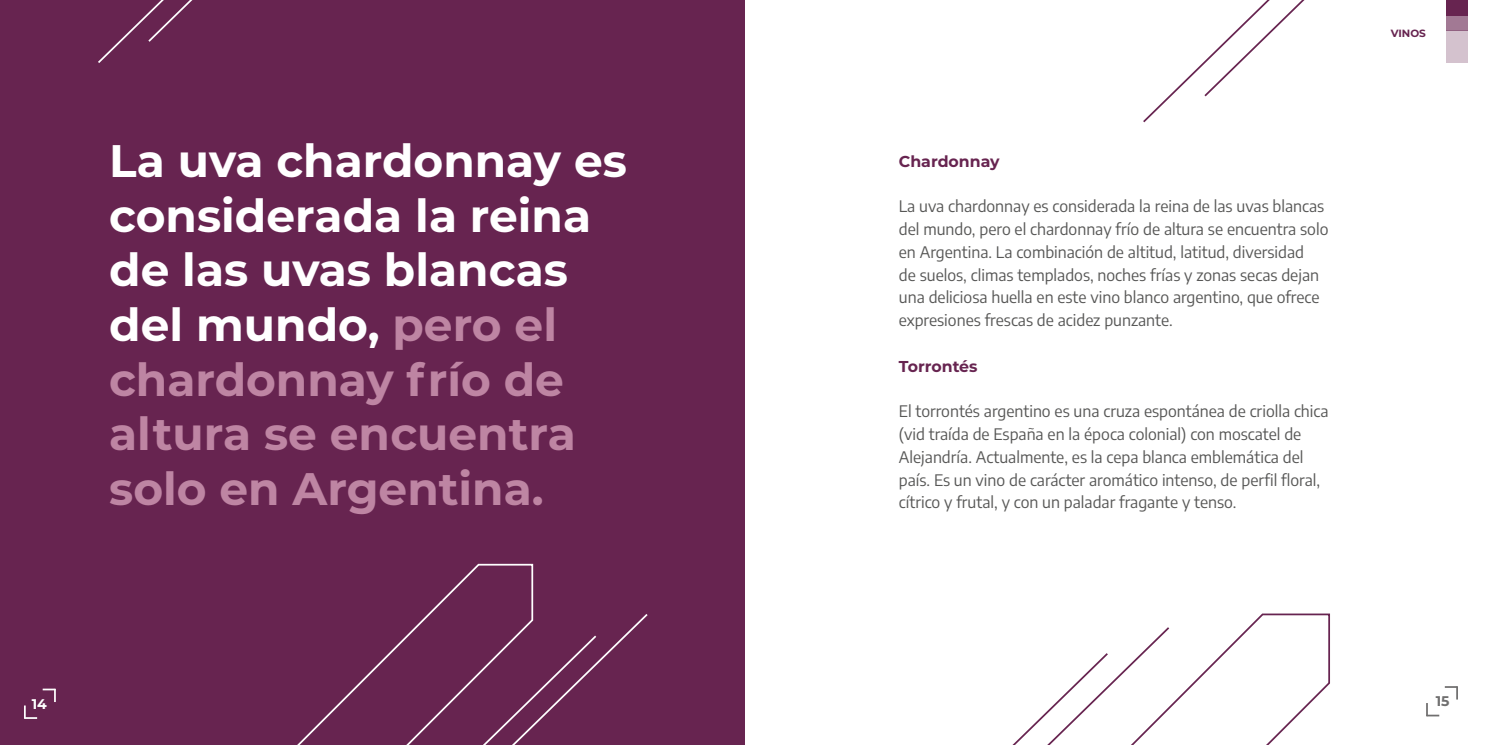
<style>
.page{position:relative;width:1489px;height:745px;background:#fff}
.page>*{position:absolute;margin:0;border:0;box-sizing:border-box;transform-origin:0 0}
.t1{font:700 45.5px/54.6px "Montserrat";color:#fff}
.t2{font:15.75px/22.8px "Encode Sans";color:#575756}
.t3{font:700 15.75px "Montserrat";color:#672450}
.t4{font:700 14px "Montserrat";color:#fff}
.t5{font:700 14px "Montserrat";color:#706f6f}
.t6{font:700 10.5px "Montserrat";color:#672450}
.s1{color:#be85a3}
</style>
<div class="page">
<svg style="left:1426px;top:703px;width:12px;height:13px"></svg>
<svg style="left:1444px;top:686px;width:13px;height:13px"></svg>
<div style="left:0;top:0;width:744px;height:744px;background:#672450"></div>
<svg style="left:24px;top:705px;width:13px;height:13px"></svg>
<svg style="left:43px;top:688px;width:13px;height:13px"></svg>
<svg style="left:431px;top:563px;width:103px;height:48px"></svg>
<svg style="left:98px;top:0;width:95px;height:63px"></svg>
<svg style="left:298px;top:611px;width:350px;height:133px"></svg>
<svg style="left:1170px;top:613px;width:160px;height:131px"></svg>
<svg style="left:744px;top:625px;width:426px;height:119px"></svg>
<svg style="left:1143px;top:0;width:325px;height:123px"></svg>
<h1 class="t1" style="left:109px;top:131px;width:519px">La uva chardonnay es considerada la reina de las uvas blancas del mundo, <span class="s1">pero el chardonnay frío de altura se encuentra solo en Argentina.</span></h1>
<p class="t3" style="left:898px;top:150px;width:102px">Chardonnay</p>
<p class="t2" style="left:898px;top:194px;width:431px">La uva chardonnay es considerada la reina de las uvas blancas del mundo, pero el chardonnay frío de altura se encuentra solo en Argentina. La combinación de altitud, latitud, diversidad<br>de suelos, climas templados, noches frías y zonas secas dejan una deliciosa huella en este vino blanco argentino, que ofrece expresiones frescas de acidez punzante.</p>
<p class="t3" style="left:898px;top:354px;width:80px">Torrontés</p>
<p class="t2" style="left:898px;top:399px;width:431px">El torrontés argentino es una cruza espontánea de criolla chica (vid traída de España en la época colonial) con moscatel de Alejandría. Actualmente, es la cepa blanca emblemática del país. Es un vino de carácter aromático intenso, de perfil floral, cítrico y frutal, y con un paladar fragante y tenso.</p>
<p class="t6" style="left:1390px;top:26px;width:37px">VINOS</p>
<p class="t4" style="left:32px;top:693px;width:17px">14</p>
<p class="t5" style="left:1435px;top:690px;width:15px">15</p>
</div>
